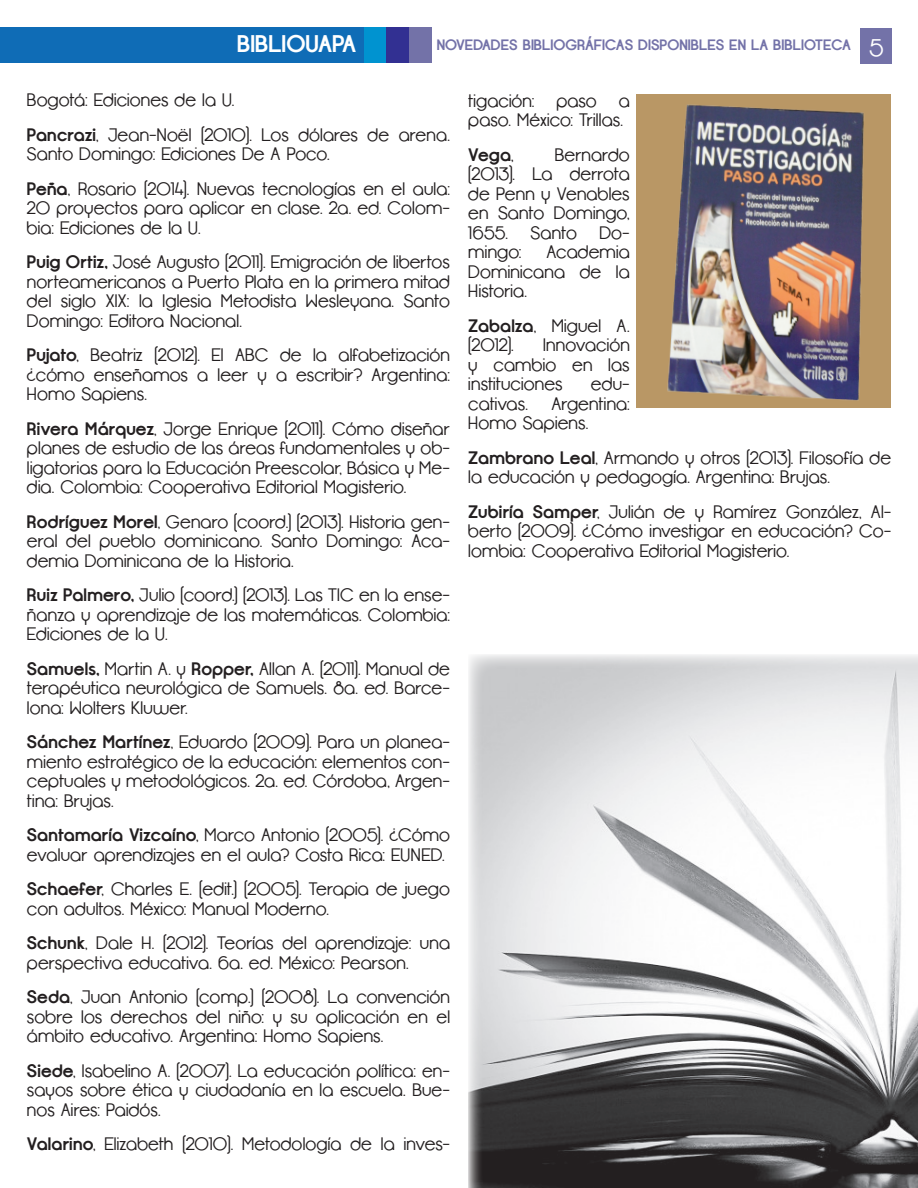
<style>
.page{position:relative;width:918px;height:1188px;background:#fff}
.page>*{position:absolute;margin:0;border:0;box-sizing:border-box;transform-origin:0 0}
.t1{font:700 24px "Opificio";color:#fff}
.t2{font:18px/19.5px "Opificio";letter-spacing:.005em;color:#231f20;text-align:justify}
.t3{font:700 18px "Opificio";color:#231f20}
.t4{font:700 15px "Opificio";color:#7372a8}
.s1{font-weight:400;font-size:24px;color:#fff}
.s2{font-weight:400}
.s3{font-weight:700}
</style>
<div class="page">
<div style="left:0;top:27px;width:363px;height:35px;background:#0f6cb6"></div>
<div style="left:860px;top:28px;width:31px;height:35px;background:#7372a8"></div>
<div style="left:364px;top:27px;width:22px;height:35px;background:#0093d0"></div>
<div style="left:386px;top:27px;width:23px;height:35px;background:#323092"></div>
<div style="left:409px;top:27px;width:22px;height:35px;background:#7372a8"></div>
<div style="left:636px;top:95px;width:255px;height:313px;background:#b99765"></div>
<img style="left:667px;top:104px;width:197px;height:297px">
<img style="left:468px;top:654px;width:450px;height:534px">
<h1 class="t1" style="left:237px;top:30px;width:121px">BIBLIOUAPA</h1>
<p class="t4" style="left:437px;top:36px;width:447px">NOVEDADES BIBLIOGRÁFICAS DISPONIBLES EN LA BIBLIOTECA <span class="s1">5</span></p>
<p class="t2" style="left:468px;top:91px;width:163px">tigación: paso a paso. México: Trillas.</p>
<p class="t3" style="left:468px;top:144px;width:47px">Vega<span class="s2">,</span></p>
<p class="t2" style="left:27px;top:83px;width:424px;line-height:34.5px">Bogotá: Ediciones de la U.<br><span class="s3">Pancrazi</span>, Jean-Noël (2010). Los dólares de arena.</p>
<p class="t2" style="left:27px;top:137px;width:424px;line-height:34.5px">Santo Domingo: Ediciones De A Poco.<br><span class="s3">Peña</span>, Rosario (2014). Nuevas tecnologías en el aula:</p>
<p class="t2" style="left:27px;top:199px;width:425px">20 proyectos para aplicar en clase. 2a. ed. Colom&shy;bia: Ediciones de la U.</p>
<p class="t2" style="left:27px;top:253px;width:424px"><span class="s3">Puig Ortiz,</span> José Augusto (2011). Emigración de libertos norteamericanos a Puerto Plata en la primera mitad del siglo XIX: la Iglesia Metodista Wesleyana. Santo Domingo: Editora Nacional.</p>
<p class="t2" style="left:27px;top:346px;width:424px"><span class="s3">Pujato</span>, Beatriz (2012). El ABC de la alfabetización ¿cómo enseñamos a leer y a escribir? Argentina:<br>Homo Sapiens.</p>
<p class="t2" style="left:27px;top:419px;width:425px"><span class="s3">Rivera Márquez</span>, Jorge Enrique (2011). Cómo diseñar planes de estudio de las áreas fundamentales y ob&shy;ligatorias para la Educación Preescolar, Básica y Me&shy;dia. Colombia: Cooperativa Editorial Magisterio.</p>
<p class="t2" style="left:27px;top:512px;width:424px"><span class="s3">Rodríguez Morel</span>, Genaro (coord.) (2013). Historia gen&shy;eral del pueblo dominicano. Santo Domingo: Aca&shy;demia Dominicana de la Historia.</p>
<p class="t2" style="left:27px;top:586px;width:425px"><span class="s3">Ruiz Palmero,</span> Julio (coord.) (2013). Las TIC en la ense&shy;ñanza y aprendizaje de las matemáticas. Colombia:<br>Ediciones de la U.</p>
<p class="t2" style="left:27px;top:659px;width:424px"><span class="s3">Samuels,</span> Martin A. y <span class="s3">Ropper,</span> Allan A. (2011). Manual de terapéutica neurológica de Samuels. 8a. ed. Barce&shy;lona: Wolters Kluwer.</p>
<p class="t2" style="left:27px;top:733px;width:424px"><span class="s3">Sánchez Martínez</span>, Eduardo (2009). Para un planea&shy;miento estratégico de la educación: elementos con&shy;ceptuales y metodológicos. 2a. ed. Córdoba, Argen&shy;tina: Brujas.</p>
<p class="t2" style="left:27px;top:826px;width:424px"><span class="s3">Santamaría Vizcaíno</span>, Marco Antonio (2005). ¿Cómo evaluar aprendizajes en el aula? Costa Rica: EUNED.</p>
<p class="t2" style="left:27px;top:880px;width:424px"><span class="s3">Schaefer</span>, Charles E. (edit.) (2005). Terapia de juego con adultos. México: Manual Moderno.</p>
<p class="t2" style="left:27px;top:934px;width:425px"><span class="s3">Schunk</span>, Dale H. (2012). Teorías del aprendizaje: una perspectiva educativa. 6a. ed. México: Pearson.</p>
<p class="t2" style="left:27px;top:988px;width:425px"><span class="s3">Seda</span>, Juan Antonio (comp.) (2008). La convención sobre los derechos del niño: y su aplicación en el ámbito educativo. Argentina: Homo Sapiens.</p>
<p class="t2" style="left:27px;top:1061px;width:424px"><span class="s3">Siede</span>, Isabelino A. (2007). La educación política: en&shy;sayos sobre ética y ciudadanía en la escuela. Bue&shy;nos Aires: Paidós.</p>
<p class="t2" style="left:27px;top:1135px;width:424px"><span class="s3">Valarino</span>, Elizabeth (2010). Metodología de la inves-</p>
<p class="t2" style="left:468px;top:145px;width:163px;text-indent:86px">Bernardo (2013). La derrota de Penn y Venables en Santo Domingo, 1655.</p>
<p class="t2" style="left:531px;top:223px;width:48px">Santo</p>
<p class="t2" style="left:600px;top:223px;width:32px">Do-</p>
<p class="t2" style="left:468px;top:243px;width:163px;text-indent:78px">Academia Dominicana de la Historia.</p>
<p class="t2" style="left:468px;top:316px;width:163px"><span class="s3">Zabalza</span>, Miguel A. (2012).</p>
<p class="t2" style="left:468px;top:243px;width:55px">mingo:</p>
<p class="t2" style="left:468px;top:336px;width:163px;text-indent:75px">Innovación y cambio en las instituciones</p>
<p class="t2" style="left:591px;top:375px;width:40px">edu-</p>
<p class="t2" style="left:468px;top:394px;width:163px;text-indent:83px">Argentina:<br>Homo Sapiens.</p>
<p class="t2" style="left:468px;top:448px;width:424px"><span class="s3">Zambrano Leal</span>, Armando y otros (2013). Filosofía de la educación y pedagogía. Argentina: Brujas.</p>
<p class="t2" style="left:468px;top:502px;width:425px"><span class="s3">Zubiría Samper</span>, Julián de y Ramírez González, Al&shy;berto (2009). ¿Cómo investigar en educación? Co&shy;lombia: Cooperativa Editorial Magisterio.</p>
<p class="t2" style="left:468px;top:394px;width:61px">cativas.</p>
</div>
